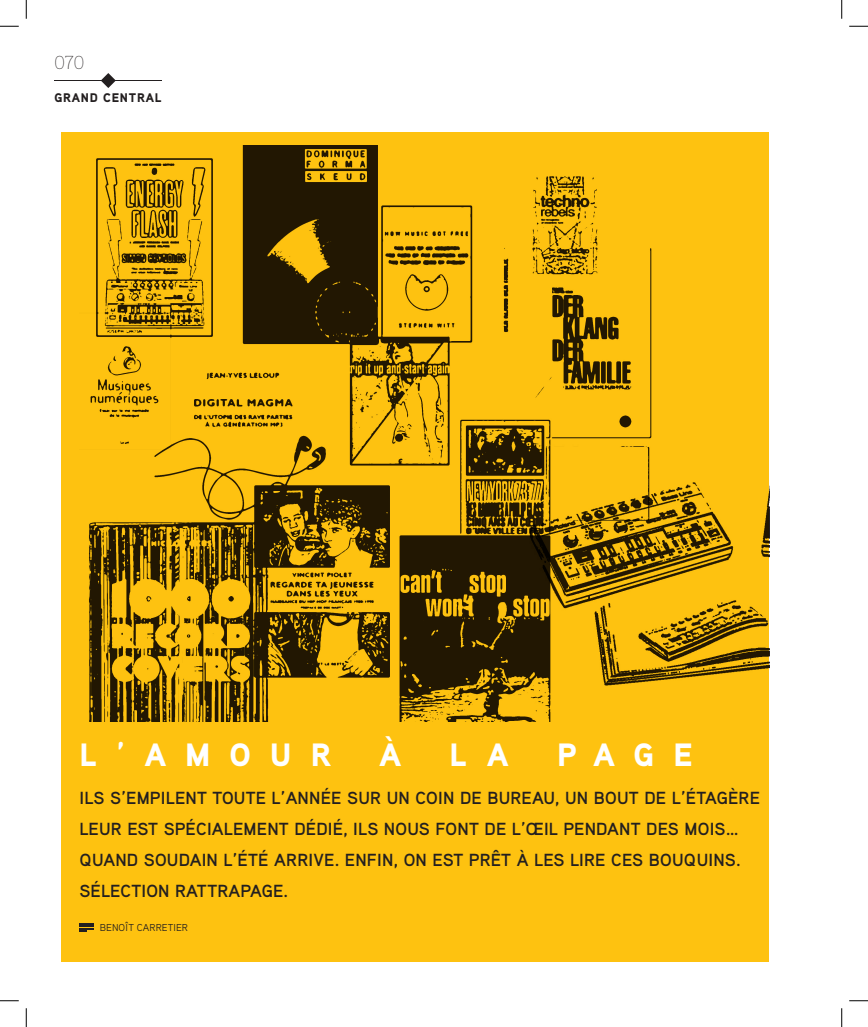
<style>
.page{position:relative;width:868px;height:1027px;background:#fff}
.page>*{position:absolute;margin:0;border:0;box-sizing:border-box;transform-origin:0 0}
.t1{font:900 32.25px "Aaux Pro";letter-spacing:.6em;color:#fff}
.t2{font:100 18.75px "Aaux Pro";color:#231f20}
.t3{font:700 17.5px/31.2px "Aaux Pro";letter-spacing:.01em;color:#231f20}
.t4{font:900 12.5px "Aaux Pro";letter-spacing:.06em;color:#231f20}
.t5{font:10px "Aaux Pro";color:#231f20}
</style>
<div class="page">
<div style="left:62px;top:132px;width:707px;height:830px;background:#fec210"></div>
<hr style="left:55px;top:80px;width:107px;height:1px;background:#231f20">
<svg style="left:101px;top:73px;width:15px;height:15px"></svg>
<svg style="left:79px;top:923px;width:15px;height:9px"></svg>
<img style="left:89px;top:146px;width:563px;height:575px">
<img style="left:513px;top:420px;width:256px;height:288px">
<svg style="left:0;top:25px;width:19px;height:2px"></svg>
<svg style="left:849px;top:25px;width:18px;height:2px"></svg>
<svg style="left:0;top:1000px;width:19px;height:1px"></svg>
<svg style="left:849px;top:1000px;width:18px;height:1px"></svg>
<svg style="left:25px;top:0;width:2px;height:19px"></svg>
<svg style="left:25px;top:1008px;width:2px;height:19px"></svg>
<svg style="left:841px;top:0;width:1px;height:19px"></svg>
<svg style="left:841px;top:1008px;width:1px;height:19px"></svg>
<p class="t2" style="left:55px;top:51px;width:31px">070</p>
<p class="t4" style="left:55px;top:89px;width:108px">GRAND CENTRAL</p>
<h1 class="t1" style="left:79px;top:734px;width:253px">L ’AMOUR</h1>
<h1 class="t1" style="left:379px;top:734px;width:23px">À</h1>
<h1 class="t1" style="left:449px;top:734px;width:61px">L A</h1>
<h1 class="t1" style="left:557px;top:734px;width:137px">PAGE</h1>
<p class="t3" style="left:79px;top:781px;width:682px">ILS S’EMPI LENT TOUTE L’ANNÉE SUR UN COI N DE BUREAU, UN BOUT DE L’ÉTAGÈRE LEUR EST SPÉCIALEMENT DÉDI É, I LS NOUS FONT DE L’ŒI L PENDANT DES MOIS… QUAND SOUDAI N L’ÉTÉ ARRIVE. ENFI N, ON EST PRÊT À LES LI RE CES BOUQUI NS.<br>SÉLECTI ON RATTRAPAGE.</p>
<p class="t5" style="left:100px;top:921px;width:90px">BENOÎT CARRETIER</p>
</div>
